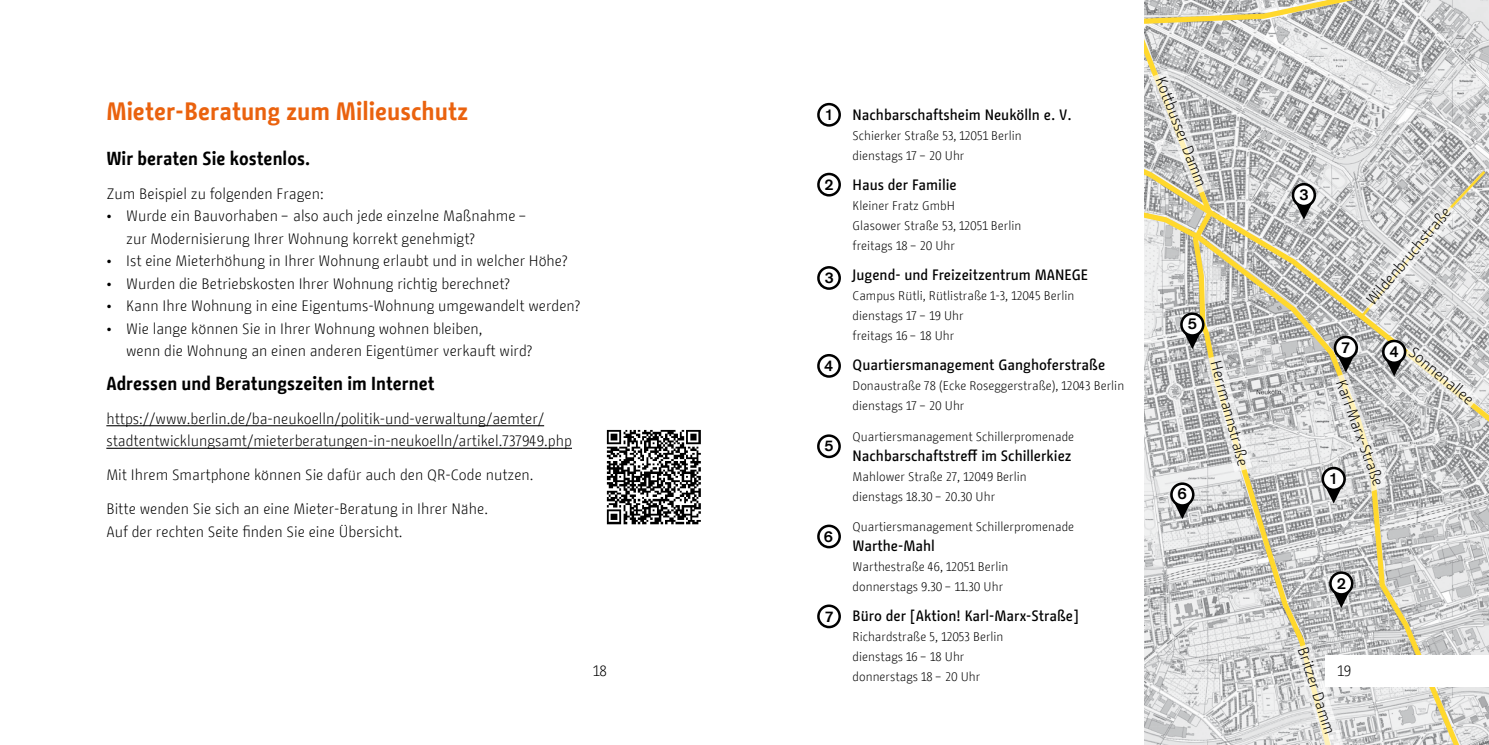
<style>
.page{position:relative;width:1489px;height:745px;background:#fff}
.page>*{position:absolute;margin:0;border:0;box-sizing:border-box;transform-origin:0 0}
.t1{font:700 25px "BMF Change";color:#ea620e}
.t2{font:700 18.75px "BMF Change";color:#000}
.t3{font:300 15.38px "BMF Change";color:#000}
.t4{font:15.38px "Sh Ad Grotesk Medium Nor";color:#000}
.t5{font:300 15px/22.5px "BMF Change";color:#000}
.t6{font:500 15px "BMF Change";color:#000}
.t7{font:15px "Sh Ad Grotesk Medium Nor";color:#000}
.t8{font:300 12.5px/20px "BMF Change";color:#000}
</style>
<div class="page">
<img style="left:1382px;top:0;width:106px;height:744px">
<svg style="left:817px;top:102px;width:24px;height:25px"></svg>
<svg style="left:817px;top:172px;width:24px;height:25px"></svg>
<svg style="left:817px;top:266px;width:24px;height:24px"></svg>
<svg style="left:817px;top:354px;width:24px;height:24px"></svg>
<svg style="left:817px;top:434px;width:24px;height:25px"></svg>
<svg style="left:817px;top:524px;width:24px;height:25px"></svg>
<svg style="left:817px;top:604px;width:24px;height:25px"></svg>
<hr style="left:106px;top:425px;width:438px;height:1px;background:#000">
<hr style="left:106px;top:447px;width:466px;height:1px;background:#000">
<img style="left:606px;top:429px;width:95px;height:96px">
<svg style="left:1382px;top:106px;width:106px;height:361px;background:#cbcccb"></svg>
<svg style="left:1382px;top:318px;width:86px;height:426px;background:#d1d1cb"></svg>
<svg style="left:1144px;top:0;width:238px;height:744px"></svg>
<div style="left:1325px;top:655px;width:163px;height:31px;background:#fff"></div>
<svg style="left:1359px;top:168px;width:128px;height:150px;background:#d0d0ce"></svg>
<svg style="left:1178px;top:311px;width:73px;height:161px"></svg>
<svg style="left:1149px;top:71px;width:62px;height:124px;background:#cecdc3"></svg>
<svg style="left:1293px;top:642px;width:51px;height:102px"></svg>
<svg style="left:1320px;top:334px;width:158px;height:169px"></svg>
<h1 class="t1" style="left:106px;top:93px;width:363px">Mieter-Beratung zum Milieuschutz</h1>
<p class="t2" style="left:106px;top:145px;width:203px">Wir beraten Sie kostenlos.</p>
<p class="t5" style="left:106px;top:182px;width:219px">Zum Beispiel zu folgenden Fragen:</p>
<p class="t5" style="left:126px;top:204px;width:402px;text-indent:-20px">• Wurde ein Bauvorhaben – also auch jede einzelne Maßnahme – zur Modernisierung Ihrer Wohnung korrekt genehmigt?</p>
<p class="t5" style="left:106px;top:249px;width:463px">• Ist eine Mieterhöhung in Ihrer Wohnung erlaubt und in welcher Höhe?</p>
<p class="t5" style="left:106px;top:272px;width:405px">• Wurden die Betriebskosten Ihrer Wohnung richtig berechnet?</p>
<p class="t5" style="left:106px;top:294px;width:475px">• Kann Ihre Wohnung in eine Eigentums-Wohnung umgewandelt werden?</p>
<p class="t5" style="left:126px;top:317px;width:408px;text-indent:-20px">• Wie lange können Sie in Ihrer Wohnung wohnen bleiben,<br>wenn die Wohnung an einen anderen Eigentümer verkauft wird?</p>
<p class="t2" style="left:106px;top:370px;width:329px">Adressen und Beratungszeiten im Internet</p>
<p class="t5" style="left:106px;top:407px;width:467px">https://www.berlin.de/ba-neukoelln/politik-und-verwaltung/aemter/ stadtentwicklungsamt/mieterberatungen-in-neukoelln/artikel.737949.php</p>
<p class="t5" style="left:106px;top:463px;width:429px">Mit Ihrem Smartphone können Sie dafür auch den QR-Code nutzen.</p>
<p class="t5" style="left:106px;top:497px;width:383px">Bitte wenden Sie sich an eine Mieter-Beratung in Ihrer Nähe.<br>Auf der rechten Seite finden Sie eine Übersicht.</p>
<p class="t5" style="left:593px;top:659px;width:15px">18</p>
<p class="t7" style="left:826px;top:106px;width:7px">1</p>
<p class="t7" style="left:825px;top:176px;width:9px">2</p>
<p class="t7" style="left:825px;top:269px;width:10px">3</p>
<p class="t7" style="left:824px;top:357px;width:10px">4</p>
<p class="t7" style="left:824px;top:437px;width:10px">5</p>
<p class="t7" style="left:824px;top:527px;width:10px">6</p>
<p class="t7" style="left:825px;top:607px;width:9px">7</p>
<p class="t6" style="left:852px;top:104px;width:221px">Nachbarschaftsheim Neukölln e. V.</p>
<p class="t8" style="left:852px;top:126px;width:171px">Schierker Straße 53, 12051 Berlin dienstags 17 – 20 Uhr</p>
<p class="t6" style="left:852px;top:174px;width:106px">Haus der Familie</p>
<p class="t8" style="left:852px;top:196px;width:170px">Kleiner Fratz GmbH<br>Glasower Straße 53, 12051 Berlin freitags 18 – 20 Uhr</p>
<p class="t6" style="left:852px;top:264px;width:237px">Jugend- und Freizeitzentrum MANEGE</p>
<p class="t8" style="left:852px;top:286px;width:223px">Campus Rütli, Rütlistraße 1-3, 12045 Berlin dienstags 17 – 19 Uhr<br>freitags 16 – 18 Uhr</p>
<p class="t6" style="left:852px;top:354px;width:254px">Quartiersmanagement Ganghoferstraße</p>
<p class="t8" style="left:852px;top:376px;width:273px">Donaustraße 78 (Ecke Roseggerstraße), 12043 Berlin dienstags 17 – 20 Uhr</p>
<p class="t8" style="left:852px;top:426px;width:223px">Quartiersmanagement Schillerpromenade</p>
<p class="t6" style="left:852px;top:444px;width:220px">Nachbarschaftstreff im Schillerkiez</p>
<p class="t8" style="left:852px;top:466px;width:176px">Mahlower Straße 27, 12049 Berlin dienstags 18.30 – 20.30 Uhr</p>
<p class="t8" style="left:852px;top:516px;width:223px">Quartiersmanagement Schillerpromenade</p>
<p class="t6" style="left:852px;top:534px;width:84px">Warthe-Mahl</p>
<p class="t8" style="left:852px;top:556px;width:157px">Warthestraße 46, 12051 Berlin donnerstags 9.30 – 11.30 Uhr</p>
<p class="t6" style="left:852px;top:604px;width:228px">Büro der [Aktion! Karl-Marx-Straße]</p>
<p class="t8" style="left:852px;top:626px;width:152px">Richardstraße 5, 12053 Berlin dienstags 16 – 18 Uhr donnerstags 18 – 20 Uhr</p>
<p class="t3" style="left:1170px;top:73px;width:118px;rotate:69deg">Kottbusser Damm</p>
<p class="t4" style="left:1187px;top:315px;width:10px">5</p>
<p class="t4" style="left:1177px;top:485px;width:10px">6</p>
<p class="t3" style="left:1225px;top:358px;width:110px;rotate:75deg">Herrmannstraße</p>
<p class="t4" style="left:1299px;top:186px;width:10px">3</p>
<p class="t3" style="left:1360px;top:295px;width:124px;rotate:-50deg">Wildenbruchstraße</p>
<p class="t4" style="left:1341px;top:338px;width:9px">7</p>
<p class="t4" style="left:1389px;top:342px;width:10px">4</p>
<p class="t3" style="left:1417px;top:342px;width:81px;rotate:40deg">Sonnenallee</p>
<p class="t3" style="left:1350px;top:376px;width:113px;rotate:70deg">Karl-Marx-Straße</p>
<p class="t4" style="left:1330px;top:470px;width:7px">1</p>
<p class="t4" style="left:1337px;top:574px;width:10px">2</p>
<p class="t3" style="left:1312px;top:643px;width:92px;rotate:72deg">Britzer Damm</p>
<p class="t5" style="left:1337px;top:659px;width:15px">19</p>
</div>
